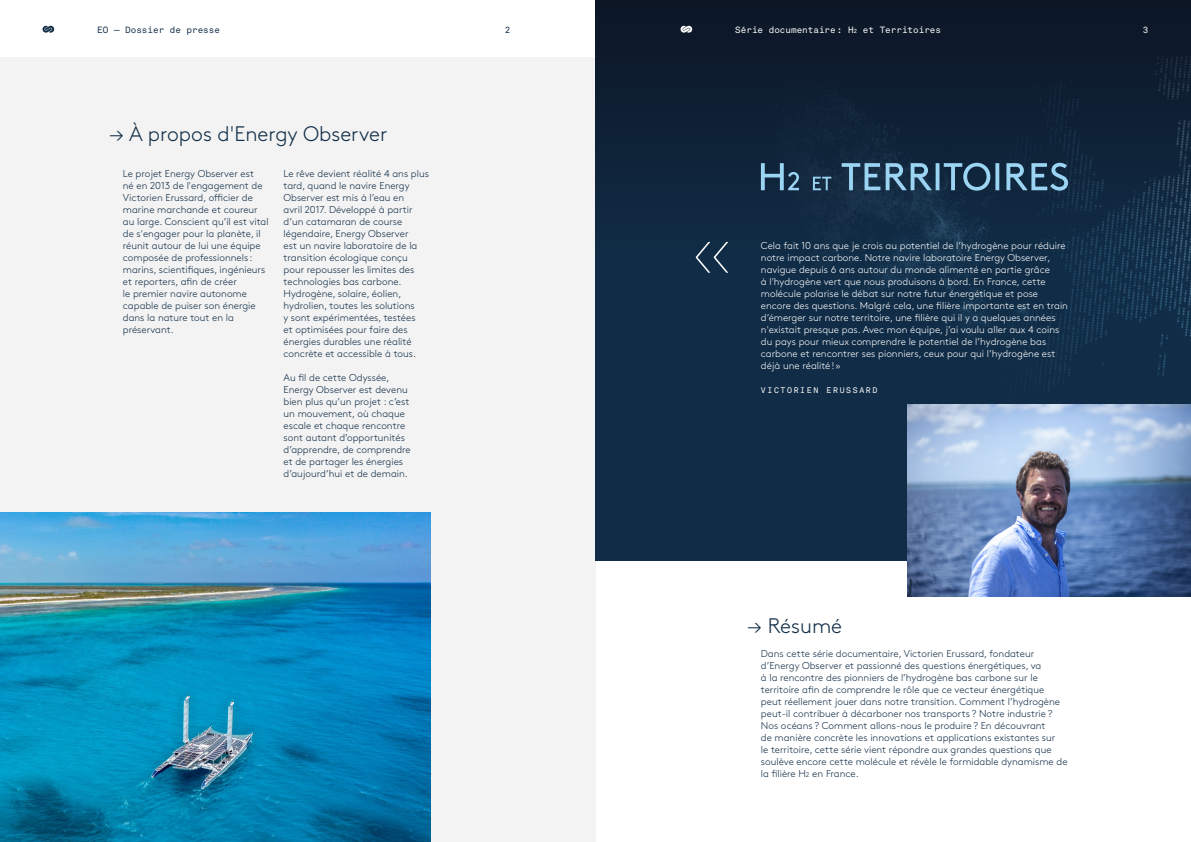
<style>
.page{position:relative;width:1191px;height:842px;background:#fff}
.page>*{position:absolute;margin:0;border:0;box-sizing:border-box;transform-origin:0 0}
.t1{font:300 21px "Brown";color:#112d47}
.t2{font:300 10px/12px "Brown";color:#112d47}
.t3{font:300 10px/12px "Brown";color:#fff}
.t4{font:9px "Akkurat Mono LL";color:#fff}
.t5{font:9px "Akkurat Mono LL";color:#112d47}
.t6{font:8px "Akkurat Mono LL";letter-spacing:.2em;color:#fff}
.s1{font-size:6px}
.s2{font-size:7px}
</style>
<div class="page">
<svg style="left:42px;top:26px;width:12px;height:7px"></svg>
<div style="left:0;top:57px;width:595px;height:785px;background:#f3f3f3"></div>
<img style="left:0;top:513px;width:430px;height:329px">
<svg style="left:595px;top:0;width:596px;height:561px;background:#10273e"></svg>
<svg style="left:680px;top:26px;width:12px;height:7px"></svg>
<svg style="left:761px;top:163px;width:307px;height:28px;background:#3d5f78"></svg>
<svg style="left:696px;top:242px;width:32px;height:31px"></svg>
<img style="left:907px;top:405px;width:284px;height:192px">
<p class="t5" style="left:97px;top:23px;width:124px">EO — Dossier de presse</p>
<p class="t5" style="left:505px;top:23px;width:7px">2</p>
<h1 class="t1" style="left:109px;top:118px;width:280px">→ À propos d'Energy Observer</h1>
<p class="t2" style="left:123px;top:167px;width:147px">Le projet Energy Observer est<br>né en 2013 de l'engagement de<br>Victorien Erussard, officier de marine marchande et coureur au large. Conscient qu’il est vital de s'engager pour la planète, il réunit autour de lui une équipe composée de professionnels : marins, scientifiques, ingénieurs et reporters, afin de créer<br>le premier navire autonome capable de puiser son énergie dans la nature tout en la préservant.</p>
<p class="t2" style="left:283px;top:167px;width:147px">Le rêve devient réalité 4 ans plus tard, quand le navire Energy<br>Observer est mis à l’eau en<br>avril 2017. Développé à partir d’un catamaran de course légendaire, Energy Observer<br>est un navire laboratoire de la transition écologique conçu pour repousser les limites des technologies bas carbone.<br>Hydrogène, solaire, éolien, hydrolien, toutes les solutions<br>y sont expérimentées, testées<br>et optimisées pour faire des énergies durables une réalité concrète et accessible à tous.</p>
<p class="t2" style="left:283px;top:371px;width:129px">Au fil de cette Odyssée,<br>Energy Observer est devenu bien plus qu’un projet : c’est un mouvement, où chaque escale et chaque rencontre sont autant d’opportunités d’apprendre, de comprendre et de partager les énergies d’aujourd’hui et de demain.</p>
<p class="t4" style="left:735px;top:23px;width:207px">Série documentaire: H<span class="s1">2</span> et Territoires</p>
<p class="t4" style="left:1142px;top:23px;width:7px">3</p>
<p class="t3" style="left:761px;top:239px;width:309px">Cela fait 10 ans que je crois au potentiel de l’hydrogène pour réduire notre impact carbone. Notre navire laboratoire Energy Observer, navigue depuis 6 ans autour du monde alimenté en partie grâce<br>à l'hydrogène vert que nous produisons à bord. En France, cette molécule polarise le débat sur notre futur énergétique et pose encore des questions. Malgré cela, une filière importante est en train d’émerger sur notre territoire, une filière qui il y a quelques années n'existait presque pas. Avec mon équipe, j’ai voulu aller aux 4 coins du pays pour mieux comprendre le potentiel de l’hydrogène bas carbone et rencontrer ses pionniers, ceux pour qui l’hydrogène est déjà une réalité!»</p>
<p class="t6" style="left:761px;top:384px;width:118px">VICTORIEN ERUSSARD</p>
<h1 class="t1" style="left:746px;top:610px;width:97px">→ Résumé</h1>
<p class="t2" style="left:761px;top:647px;width:308px">Dans cette série documentaire, Victorien Erussard, fondateur d’Energy Observer et passionné des questions énergétiques, va<br>à la rencontre des pionniers de l’hydrogène bas carbone sur le territoire afin de comprendre le rôle que ce vecteur énergétique peut réellement jouer dans notre transition. Comment l’hydrogène peut-il contribuer à décarboner nos transports ? Notre industrie?<br>Nos océans ? Comment allons-nous le produire? En découvrant<br>de manière concrète les innovations et applications existantes sur<br>le territoire, cette série vient répondre aux grandes questions que soulève encore cette molécule et révèle le formidable dynamisme de la filière H<span class="s2">2</span> en France.</p>
</div>
